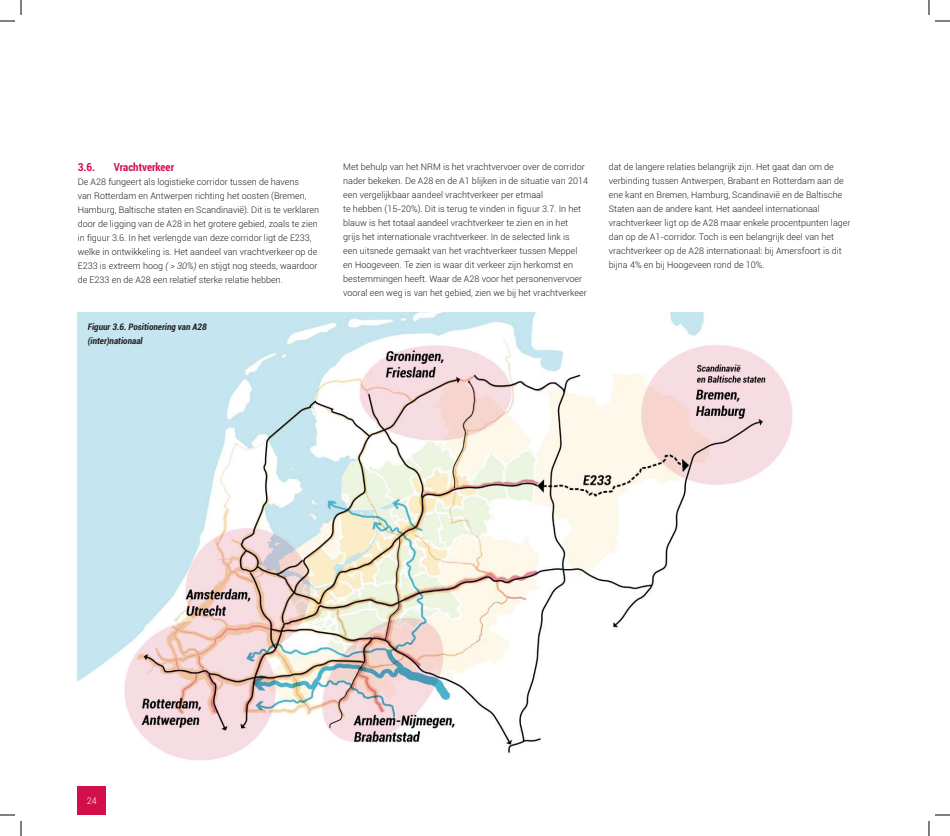
<style>
.page{position:relative;width:950px;height:836px;background:#fff}
.page>*{position:absolute;margin:0;border:0;box-sizing:border-box;transform-origin:0 0}
.t1{font:700 condensed 11px "Roboto";color:#d20f4b}
.t2{font:300 9px/14px "Roboto";color:#231f20}
.t3{font:italic 700 condensed 9px/14px "Roboto";color:#231f20}
.t4{font:300 9px "Roboto";color:#fff}
.s1{font-style:italic}
</style>
<div class="page">
<img style="left:76px;top:312px;width:717px;height:449px">
<div style="left:78px;top:786px;width:28px;height:29px;background:#d20f4b"></div>
<svg style="left:0;top:0;width:22px;height:22px"></svg>
<svg style="left:0;top:814px;width:22px;height:22px"></svg>
<svg style="left:928px;top:0;width:21px;height:22px"></svg>
<svg style="left:928px;top:814px;width:21px;height:22px"></svg>
<p class="t1" style="left:78px;top:160px;width:19px">3.6.</p>
<p class="t1" style="left:114px;top:160px;width:62px">Vrachtverkeer</p>
<p class="t2" style="left:78px;top:175px;width:243px">De A28 fungeert als logistieke corridor tussen de havens<br>van Rotterdam en Antwerpen richting het oosten (Bremen, Hamburg, Baltische staten en Scandinavië). Dit is te verklaren door de ligging van de A28 in het grotere gebied, zoals te zien in figuur 3.6. In het verlengde van deze corridor ligt de E233, welke in ontwikkeling is. Het aandeel van vrachtverkeer op de E233 is extreem hoog <span class="s1">( &gt; 30%)</span> en stijgt nog steeds, waardoor de E233 en de A28 een relatief sterke relatie hebben.</p>
<p class="t3" style="left:88px;top:319px;width:121px">Figuur 3.6. Positionering van A28 (inter)nationaal</p>
<p class="t2" style="left:343px;top:159px;width:246px">Met behulp van het NRM is het vrachtvervoer over de corridor nader bekeken. De A28 en de A1 blijken in de situatie van 2014 een vergelijkbaar aandeel vrachtverkeer per etmaal<br>te hebben (15-20%). Dit is terug te vinden in figuur 3.7. In het blauw is het totaal aandeel vrachtverkeer te zien en in het<br>grijs het internationale vrachtverkeer. In de selected link is<br>een uitsnede gemaakt van het vrachtverkeer tussen Meppel en Hoogeveen. Te zien is waar dit verkeer zijn herkomst en bestemmingen heeft. Waar de A28 voor het personenvervoer vooral een weg is van het gebied, zien we bij het vrachtverkeer</p>
<p class="t2" style="left:608px;top:159px;width:243px">dat de langere relaties belangrijk zijn. Het gaat dan om de verbinding tussen Antwerpen, Brabant en Rotterdam aan de ene kant en Bremen, Hamburg, Scandinavië en de Baltische Staten aan de andere kant. Het aandeel internationaal vrachtverkeer ligt op de A28 maar enkele procentpunten lager dan op de A1-corridor. Toch is een belangrijk deel van het vrachtverkeer op de A28 internationaal: bij Amersfoort is dit bijna 4% en bij Hoogeveen rond de 10%.</p>
<p class="t4" style="left:87px;top:794px;width:11px">24</p>
</div>
